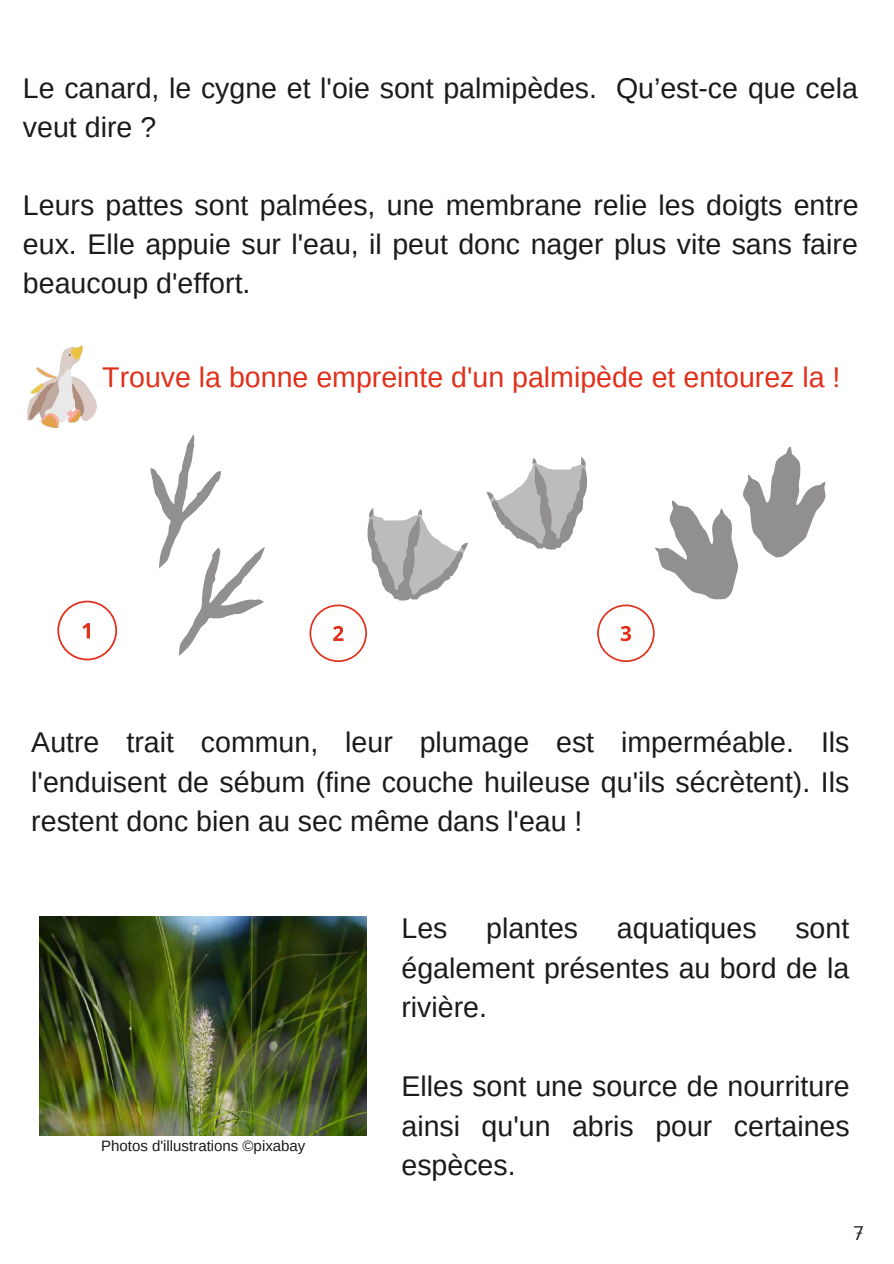
<style>
.page{position:relative;width:894px;height:1264px;background:#fff}
.page>*{position:absolute;margin:0;border:0;box-sizing:border-box;transform-origin:0 0}
.t1{font:28.5px/39.5px "Arimo";color:#1b1b1b;text-align:justify}
.t2{font:28.5px "Arimo";color:#e0301b}
.t3{font:19.5px "Tenor Sans";color:#1b1b1b}
.t4{font:15px "Arimo";color:#1b1b1b}
</style>
<div class="page">
<svg style="left:486px;top:457px;width:101px;height:93px"></svg>
<svg style="left:57px;top:434px;width:208px;height:227px"></svg>
<svg style="left:309px;top:508px;width:159px;height:154px"></svg>
<svg style="left:597px;top:446px;width:228px;height:216px"></svg>
<img style="left:40px;top:916px;width:326px;height:219px">
<img style="left:27px;top:345px;width:70px;height:82px">
<p class="t1" style="left:23px;top:68px;width:836px;line-height:39px">Le canard, le cygne et l'oie sont palmipèdes. Qu’est-ce que cela veut dire ?</p>
<p class="t1" style="left:23px;top:185px;width:837px;line-height:39px">Leurs pattes sont palmées, une membrane relie les doigts entre eux. Elle appuie sur l'eau, il peut donc nager plus vite sans faire beaucoup d'effort.</p>
<p class="t2" style="left:102px;top:361px;width:739px">Trouve la bonne empreinte d'un palmipède et entourez la !</p>
<p class="t1" style="left:31px;top:722px;width:819px">Autre trait commun, leur plumage est imperméable. Ils l'enduisent de sébum (fine couche huileuse qu'ils sécrètent). Ils restent donc bien au sec même dans l'eau !</p>
<p class="t4" style="left:101px;top:1136px;width:206px">Photos d'illustrations ©pixabay</p>
<p class="t1" style="left:401px;top:908px;width:47px">Les</p>
<p class="t1" style="left:486px;top:908px;width:93px">plantes</p>
<p class="t1" style="left:616px;top:908px;width:141px">aquatiques</p>
<p class="t1" style="left:401px;top:908px;width:449px;text-indent:394px">sont également présentes au bord de la rivière.</p>
<p class="t1" style="left:401px;top:1066px;width:449px">Elles sont une source de nourriture ainsi qu'un abris pour certaines espèces.</p>
<p class="t3" style="left:853px;top:1222px;width:12px">7</p>
</div>
